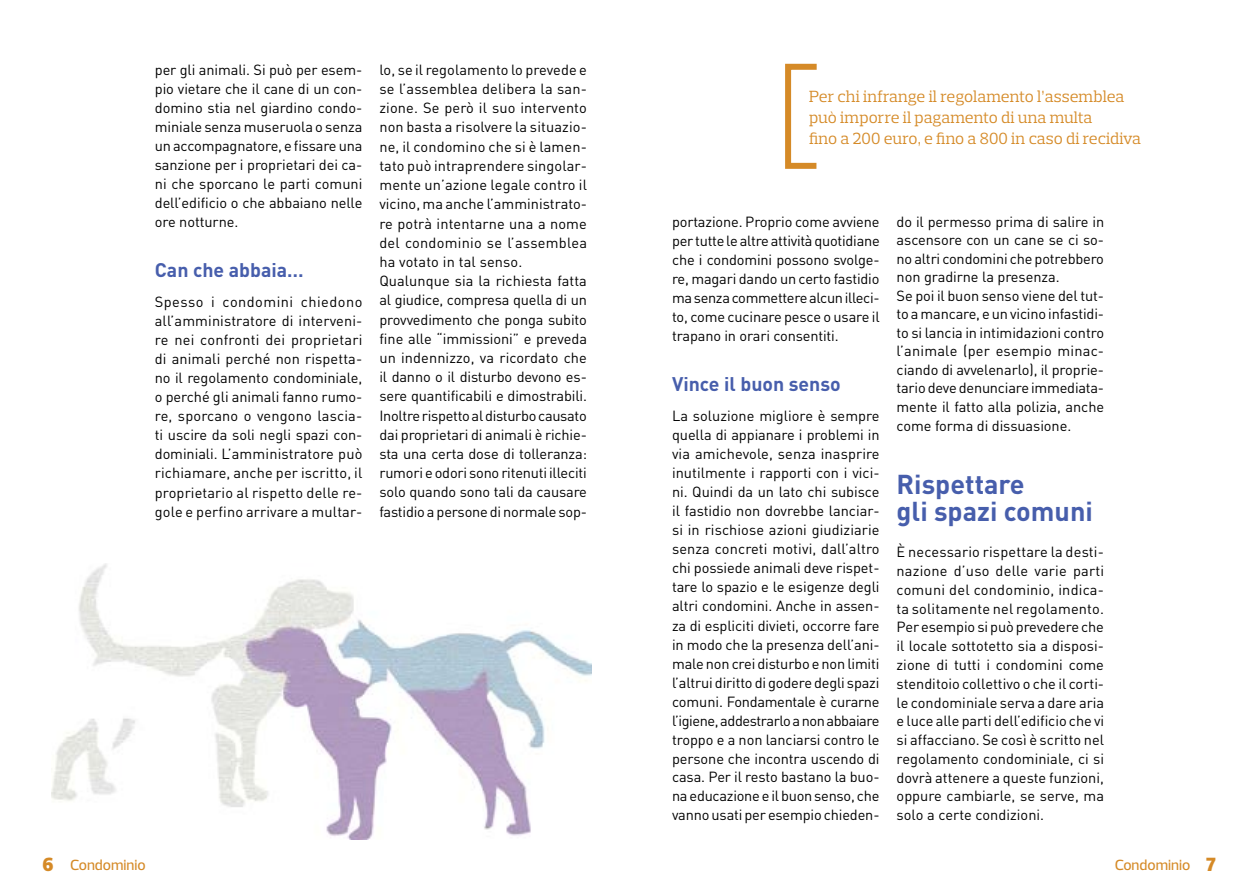
<style>
.page{position:relative;width:1259px;height:893px;background:#fff}
.page>*{position:absolute;margin:0;border:0;box-sizing:border-box;transform-origin:0 0}
.tit2ok{font:700 27px "DIN Pro";color:#475eac}
.tit3{font:700 19.5px "DIN Pro";color:#475eac}
.tit2ok-2{font:900 19.5px "Prelo";color:#d58a27}
.FRASETTONEOK{font:16.5px "Prelo Slab";color:#d58a27}
.testatina{font:500 15px "Prelo";color:#d58a27}
.txt_ok{font:14.55px/19px "DIN Pro";letter-spacing:-.005em;color:#000;text-align:justify}
</style>
<div class="page">
<div style="left:785px;top:64px;width:34px;height:105px;border:6px solid #d58a27"></div>
<img style="left:51px;top:563px;width:541px;height:277px">
<p class="txt_ok" style="left:155px;top:59px;width:209px">per gli animali. Si può per esem&shy;pio vietare che il cane di un con&shy;domino stia nel giardino condo&shy;miniale senza museruola o senza un accompagnatore, e fissare una sanzione per i proprietari dei ca&shy;ni che sporcano le parti comuni dell’edificio o che abbaiano nelle ore notturne.</p>
<p class="tit3" style="left:155px;top:254px;width:150px">Can che abbaia…</p>
<p class="txt_ok" style="left:155px;top:291px;width:209px">Spesso i condomini chiedono all’amministratore di interveni&shy;re nei confronti dei proprietari di animali perché non rispetta&shy;no il regolamento condominiale, o perché gli animali fanno rumo&shy;re, sporcano o vengono lascia&shy;ti uscire da soli negli spazi con&shy;dominiali. L’amministratore può richiamare, anche per iscritto, il proprietario al rispetto delle re&shy;gole e perfino arrivare a multar-</p>
<p class="txt_ok" style="left:379px;top:59px;width:209px">lo, se il regolamento lo prevede e se l’assemblea delibera la san&shy;zione. Se però il suo intervento non basta a risolvere la situazio&shy;ne, il condomino che si è lamen&shy;tato può intraprendere singolar&shy;mente un’azione legale contro il vicino, ma anche l’amministrato&shy;re potrà intentarne una a nome del condominio se l’assemblea ha votato in tal senso.</p>
<p class="txt_ok" style="left:379px;top:270px;width:209px">Qualunque sia la richiesta fatta al giudice, compresa quella di un provvedimento che ponga subito fine alle “immissioni” e preveda un indennizzo, va ricordato che il danno o il disturbo devono es&shy;sere quantificabili e dimostrabili.<br>Inoltre rispetto al disturbo causato dai proprietari di animali è richie&shy;sta una certa dose di tolleranza: rumori e odori sono ritenuti illeciti solo quando sono tali da causare fastidio a persone di normale sop-</p>
<p class="FRASETTONEOK" style="left:809px;top:87px;width:317px">Per chi infrange il regolamento l’assemblea</p>
<p class="FRASETTONEOK" style="left:809px;top:108px;width:285px">può imporre il pagamento di una multa</p>
<p class="FRASETTONEOK" style="left:809px;top:129px;width:333px">fino a 200 euro, e fino a 800 in caso di recidiva</p>
<p class="txt_ok" style="left:672px;top:211px;width:209px">portazione. Proprio come avviene per tutte le altre attività quotidiane che i condomini possono svolge&shy;re, magari dando un certo fastidio ma senza commettere alcun illeci&shy;to, come cucinare pesce o usare il trapano in orari consentiti.</p>
<p class="tit3" style="left:672px;top:368px;width:170px">Vince il buon senso</p>
<p class="txt_ok" style="left:672px;top:405px;width:209px">La soluzione migliore è sempre quella di appianare i problemi in via amichevole, senza inasprire inutilmente i rapporti con i vici&shy;ni. Quindi da un lato chi subisce il fastidio non dovrebbe lanciar&shy;si in rischiose azioni giudiziarie senza concreti motivi, dall’altro chi possiede animali deve rispet&shy;tare lo spazio e le esigenze degli altri condomini. Anche in assen&shy;za di espliciti divieti, occorre fare in modo che la presenza dell’ani&shy;male non crei disturbo e non limiti l’altrui diritto di godere degli spazi comuni. Fondamentale è curarne l’igiene, addestrarlo a non abbaiare troppo e a non lanciarsi contro le persone che incontra uscendo di casa. Per il resto bastano la buo&shy;na educazione e il buon senso, che vanno usati per esempio chieden-</p>
<p class="txt_ok" style="left:896px;top:211px;width:209px;line-height:18.5px">do il permesso prima di salire in ascensore con un cane se ci so&shy;no altri condomini che potrebbero non gradirne la presenza.</p>
<p class="txt_ok" style="left:896px;top:285px;width:209px;line-height:18.6px">Se poi il buon senso viene del tut&shy;to a mancare, e un vicino infastidi&shy;to si lancia in intimidazioni contro l’animale (per esempio minac&shy;ciando di avvelenarlo), il proprie&shy;tario deve denunciare immediata&shy;mente il fatto alla polizia, anche come forma di dissuasione.</p>
<p class="tit2ok" style="left:896px;top:461px;width:130px">Rispettare</p>
<p class="tit2ok" style="left:896px;top:489px;width:198px">gli spazi comuni</p>
<p class="txt_ok" style="left:896px;top:541px;width:209px">È necessario rispettare la desti&shy;nazione d’uso delle varie parti comuni del condominio, indica&shy;ta solitamente nel regolamento.<br>Per esempio si può prevedere che il locale sottotetto sia a disposi&shy;zione di tutti i condomini come stenditoio collettivo o che il corti&shy;le condominiale serva a dare aria e luce alle parti dell’edificio che vi si affacciano. Se così è scritto nel regolamento condominiale, ci si dovrà attenere a queste funzioni, oppure cambiarle, se serve, ma solo a certe condizioni.</p>
<p class="tit2ok-2" style="left:43px;top:853px;width:13px">6</p>
<p class="testatina" style="left:70px;top:856px;width:77px">Condominio</p>
<p class="testatina" style="left:1114px;top:856px;width:77px">Condominio</p>
<p class="tit2ok-2" style="left:1206px;top:853px;width:11px">7</p>
</div>
